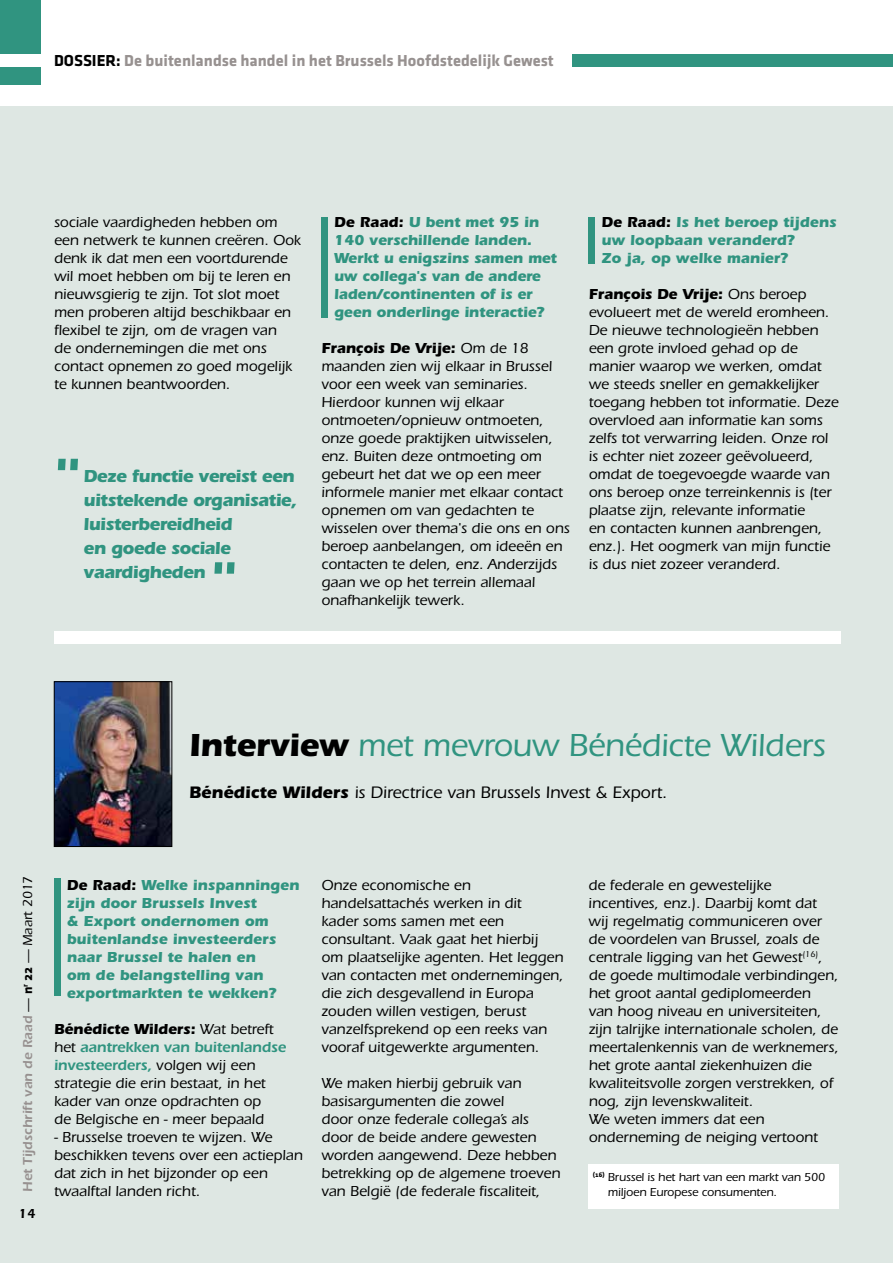
<style>
.page{position:relative;width:893px;height:1263px;background:#fff}
.page>*{position:absolute;margin:0;border:0;box-sizing:border-box;transform-origin:0 0}
.t1{font:700 60px "ITC Eras Std";color:#309480}
.t2{font:500 33px "ITC Eras Std";letter-spacing:-.01em;color:#309480}
.t3{font:700 18px/24px "ITC Eras Std";letter-spacing:-.03em;color:#309480}
.t4{font:500 17.25px "ITC Eras Std";color:#000}
.t5{font:16.5px "Klavika Bold Bold OSTF";color:#979190}
.t6{font:500 15px/18px "ITC Eras Std";color:#000}
.t7{font:700 15px/18px "ITC Eras Std";color:#309480}
.t8{font:600 13.5px "ITC Eras Std";color:#979190}
.t9{font:600 13.5px "ITC Eras Std";color:#000}
.t10{font:500 12px/14.4px "ITC Eras Std";letter-spacing:-.01em;color:#000}
.s1{color:#000}
.s2{font-weight:700}
.s3{font-weight:700;color:#000}
.s4{font-weight:500;color:#000}
.s5{font-family:"Klavika Bold Bold OSTF";font-weight:400;color:#000}
.s6{font-weight:600;color:#309480}
</style>
<div class="page">
<div style="left:0;top:0;width:41px;height:85px;background:#309480"></div>
<div style="left:572px;top:54px;width:320px;height:13px;background:#309480"></div>
<div style="left:0;top:54px;width:41px;height:13px;background:#fff"></div>
<div style="left:0;top:106px;width:893px;height:1157px;background:#dee7e3"></div>
<div style="left:321px;top:217px;width:7px;height:101px;background:#309480"></div>
<div style="left:589px;top:217px;width:6px;height:47px;background:#309480"></div>
<div style="left:54px;top:878px;width:6px;height:118px;background:#309480"></div>
<div style="left:54px;top:631px;width:786px;height:13px;background:#fff"></div>
<img style="left:56px;top:683px;width:114px;height:162px">
<div style="left:54px;top:681px;width:118px;height:166px;border:1px solid #000"></div>
<div style="left:589px;top:1164px;width:250px;height:45px;background:#fff"></div>
<p class="t5" style="left:54px;top:51px;width:501px"><span class="s1">DOSSIER:</span> De buitenlandse handel in het Brussels Hoofdstedelijk Gewest</p>
<p class="t6" style="left:54px;top:213px;width:249px">sociale vaardigheden hebben om een netwerk te kunnen creëren. Ook denk ik dat men een voortdurende wil moet hebben om bij te leren en nieuwsgierig te zijn. Tot slot moet men proberen altijd beschikbaar en flexibel te zijn, om de vragen van<br>de ondernemingen die met ons contact opnemen zo goed mogelijk te kunnen beantwoorden.</p>
<p class="t7" style="left:334px;top:213px;width:224px"><span class="s1">De Raad:</span> U bent met 95 in<br>140 verschillende landen.<br>Werkt u enigszins samen met uw collega's van de andere laden/continenten of is er geen onderlinge interactie?</p>
<p class="t6" style="left:321px;top:339px;width:250px"><span class="s2">François De Vrije:</span> Om de 18 maanden zien wij elkaar in Brussel voor een week van seminaries.<br>Hierdoor kunnen wij elkaar ontmoeten/opnieuw ontmoeten, onze goede praktijken uitwisselen, enz. Buiten deze ontmoeting om gebeurt het dat we op een meer informele manier met elkaar contact opnemen om van gedachten te wisselen over thema's die ons en ons beroep aanbelangen, om ideeën en contacten te delen, enz. Anderzijds gaan we op het terrein allemaal onafhankelijk tewerk.</p>
<h1 class="t1" style="left:54px;top:444px;width:27px">"</h1>
<p class="t3" style="left:84px;top:464px;width:215px">Deze functie vereist een uitstekende organisatie, luisterbereidheid<br>en goede sociale vaardigheden</p>
<h1 class="t1" style="left:211px;top:547px;width:27px">"</h1>
<p class="t7" style="left:601px;top:213px;width:237px"><span class="s1">De Raad:</span> Is het beroep tijdens uw loopbaan veranderd?<br>Zo ja, op welke manier?</p>
<p class="t6" style="left:589px;top:285px;width:251px"><span class="s2">François De Vrije:</span> Ons beroep evolueert met de wereld eromheen.<br>De nieuwe technologieën hebben een grote invloed gehad op de manier waarop we werken, omdat we steeds sneller en gemakkelijker toegang hebben tot informatie. Deze overvloed aan informatie kan soms zelfs tot verwarring leiden. Onze rol is echter niet zozeer geëvolueerd, omdat de toegevoegde waarde van ons beroep onze terreinkennis is (ter plaatse zijn, relevante informatie<br>en contacten kunnen aanbrengen, enz.). Het oogmerk van mijn functie is dus niet zozeer veranderd.</p>
<h2 class="t2" style="left:189px;top:726px;width:638px"><span class="s3">Interview</span> met mevrouw Bénédicte Wilders</h2>
<p class="t4" style="left:189px;top:782px;width:480px"><span class="s2">Bénédicte Wilders</span> is Directrice van Brussels Invest &amp; Export.</p>
<p class="t8" style="left:20px;top:1192px;width:318px;rotate:-90deg">Het Tijdschrift van de Raad <span class="s4">—</span> <span class="s5">n</span><sup>r</sup> <span class="s5">22</span> <span class="s4">— Maart 2017</span></p>
<p class="t9" style="left:18px;top:1206px;width:19px">14</p>
<p class="t7" style="left:67px;top:876px;width:234px"><span class="s1">De Raad:</span> Welke inspanningen zijn door Brussels Invest<br>&amp; Export ondernomen om buitenlandse investeerders naar Brussel te halen en<br>om de belangstelling van exportmarkten te wekken?</p>
<p class="t6" style="left:54px;top:1020px;width:234px"><span class="s2">Bénédicte Wilders:</span> Wat betreft het <span class="s6">aantrekken van buitenlandse investeerders,</span> volgen wij een strategie die erin bestaat, in het kader van onze opdrachten op<br>de Belgische en - meer bepaald</p>
<p class="t6" style="left:54px;top:1128px;width:250px">- Brusselse troeven te wijzen. We beschikken tevens over een actieplan dat zich in het bijzonder op een twaalftal landen richt.</p>
<p class="t6" style="left:321px;top:876px;width:244px">Onze economische en handelsattachés werken in dit<br>kader soms samen met een consultant. Vaak gaat het hierbij<br>om plaatselijke agenten. Het leggen van contacten met ondernemingen, die zich desgevallend in Europa zouden willen vestigen, berust vanzelfsprekend op een reeks van vooraf uitgewerkte argumenten.</p>
<p class="t6" style="left:321px;top:1074px;width:241px">We maken hierbij gebruik van basisargumenten die zowel<br>door onze federale collega’s als door de beide andere gewesten worden aangewend. Deze hebben betrekking op de algemene troeven van België (de federale fiscaliteit,</p>
<p class="t6" style="left:589px;top:876px;width:252px">de federale en gewestelijke incentives, enz.). Daarbij komt dat wij regelmatig communiceren over de voordelen van Brussel, zoals de centrale ligging van het Gewest<sup>(16)</sup>, de goede multimodale verbindingen, het groot aantal gediplomeerden van hoog niveau en universiteiten, zijn talrijke internationale scholen, de meertalenkennis van de werknemers, het grote aantal ziekenhuizen die kwaliteitsvolle zorgen verstrekken, of nog, zijn levenskwaliteit.<br>We weten immers dat een onderneming de neiging vertoont</p>
<p class="t10" style="left:608px;top:1170px;width:219px;text-indent:-15px"><sup>(16)</sup> Brussel is het hart van een markt van 500 miljoen Europese consumenten.</p>
</div>
